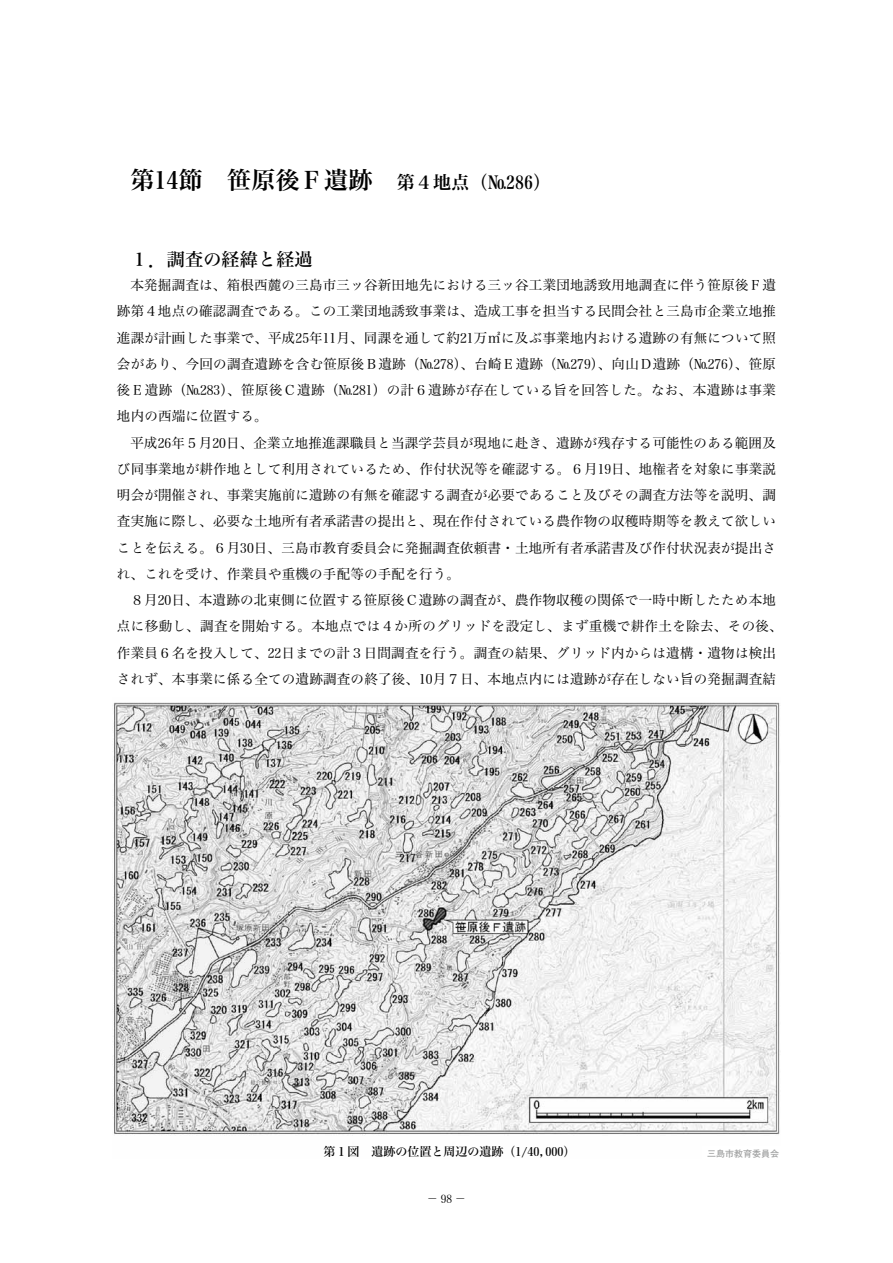
<style>
.page{position:relative;width:893px;height:1263px;background:#fff}
.page>*{position:absolute;margin:0;border:0;box-sizing:border-box;transform-origin:0 0}
.t1{font:24px "Hira Min Pro W6";letter-spacing:.01em;color:#000}
.t2{font:18px "Hira Min Std W5";letter-spacing:.015em;color:#000}
.t3{font:13.5px/26.2px "Hira Min Std W3";letter-spacing:.02em;color:#000;text-align:justify}
.t4{font:12px "Hira Min Std W5";color:#000}
.t5{font:11.25px "Hira Min Std W3";color:#000}
.t6{font:700 9px "Futo Go B101 Pr 6";color:#9fa0a0}
.s1{font-size:18px}
</style>
<div class="page">
<img style="left:113px;top:702px;width:667px;height:434px">
<h1 class="t1" style="left:130px;top:159px;width:422px">第14節　笹原後Ｆ遺跡　<span class="s1">第４地点（№286）</span></h1>
<h2 class="t2" style="left:130px;top:247px;width:184px">１．調査の経緯と経過</h2>
<p class="t3" style="left:117px;top:272px;width:661px;text-indent:14px">本発掘調査は、箱根西麓の三島市三ッ谷新田地先における三ッ谷工業団地誘致用地調査に伴う笹原後Ｆ遺跡第4 地点の確認調査である。この工業団地誘致事業は、造成工事を担当する民間会社と三島市企業立地推進課が計画した事業で、平成25年11月、同課を通して約21万㎡に及ぶ事業地内おける遺跡の有無について照会があり、今回の調査遺跡を含む笹原後Ｂ遺跡（№278）、台崎Ｅ遺跡（№279）、向山Ｄ遺跡（№276）、笹原後Ｅ遺跡（№283）、笹原後Ｃ遺跡（№281）の計6 遺跡が存在している旨を回答した。なお、本遺跡は事業地内の西端に位置する。</p>
<p class="t3" style="left:117px;top:429px;width:660px;text-indent:14px">平成26年5 月20日、企業立地推進課職員と当課学芸員が現地に赴き、遺跡が残存する可能性のある範囲及び同事業地が耕作地として利用されているため、作付状況等を確認する。6 月19日、地権者を対象に事業説明会が開催され、事業実施前に遺跡の有無を確認する調査が必要であること及びその調査方法等を説明、調査実施に際し、必要な土地所有者承諾書の提出と、現在作付されている農作物の収穫時期等を教えて欲しいことを伝える。6 月30日、三島市教育委員会に発掘調査依頼書・土地所有者承諾書及び作付状況表が提出され、これを受け、作業員や重機の手配等の手配を行う。</p>
<p class="t3" style="left:117px;top:586px;width:667px;text-align:center">8 月20日、本遺跡の北東側に位置する笹原後Ｃ遺跡の調査が、農作物収穫の関係で一時中断したため本地<br>点に移動し、調査を開始する。本地点では4 か所のグリッドを設定し、まず重機で耕作土を除去、その後、作業員6 名を投入して、22日までの計3 日間調査を行う。調査の結果、グリッド内からは遺構・遺物は検出されず、本事業に係る全ての遺跡調査の終了後、10月7 日、本地点内には遺跡が存在しない旨の発掘調査結</p>
<p class="t4" style="left:323px;top:1143px;width:254px">第１図　遺跡の位置と周辺の遺跡（1/40,000）</p>
<p class="t5" style="left:427px;top:1191px;width:41px">－98－</p>
<p class="t6" style="left:707px;top:1147px;width:73px">三島市教育委員会</p>
</div>
